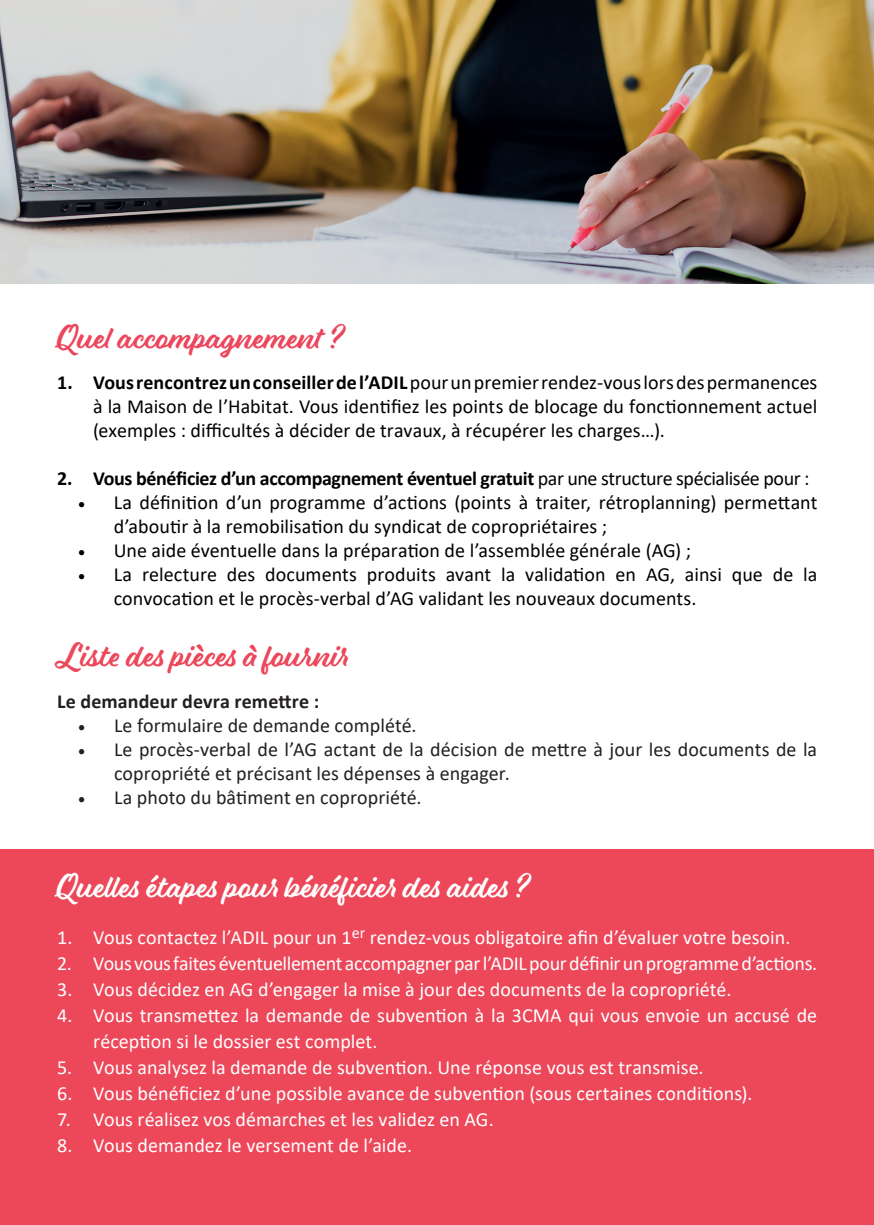
<style>
.page{position:relative;width:874px;height:1225px;background:#fff}
.page>*{position:absolute;margin:0;border:0;box-sizing:border-box;transform-origin:0 0}
.t1{font:32px "Eds Market Main Script";color:#fff}
.t2{font:32px "Eds Market Main Script";color:#ec475a}
.t3{font:32px "Eds Market Main Script";color:#ec465c}
.t4{font:20px/26px "Calibri";color:#fff}
.t5{font:20px/24px "Calibri";letter-spacing:.005em;color:#000001}
.t6{font:20px/24px "Calibri";letter-spacing:.005em;color:#231f20}
.t7{font:700 20px "Calibri";letter-spacing:-.02em;color:#000001}
.t8{font:700 20px "Calibri";letter-spacing:.005em;color:#231f20}
.s1{font-weight:700}
.s2{font-weight:400}
.s3{font-family:"Minion Pro"}
</style>
<div class="page">
<div style="left:0;top:849px;width:873px;height:376px;background:#ec485a"></div>
<img style="left:0;top:0;width:873px;height:283px">
<h1 class="t3" style="left:57px;top:318px;width:291px">Quel accompagnement ?</h1>
<p class="t5" style="left:93px;top:369px;width:725px;text-align:justify;text-indent:-36px"><span class="s1">1. Vous rencontrez un conseiller de l’ADIL</span> pour un premier rendez-vous lors des permanences à la Maison de l’Habitat. Vous identifiez les points de blocage du fonctionnement actuel (exemples : difficultés à décider de travaux, à récupérer les charges…).</p>
<p class="t7" style="left:57px;top:464px;width:753px">2. Vous bénéficiez d’un accompagnement éventuel gratuit <span class="s2">par une structure spécialisée pour :</span></p>
<p class="t5" style="left:114px;top:489px;width:704px;text-indent:-36px"><span class="s3">•</span> La définition d’un programme d’actions (points à traiter, rétroplanning) permettant d’aboutir à la remobilisation du syndicat de copropriétaires ;</p>
<p class="t5" style="left:78px;top:537px;width:614px"><span class="s3">•</span> Une aide éventuelle dans la préparation de l’assemblée générale (AG) ;</p>
<p class="t5" style="left:114px;top:561px;width:704px;text-indent:-36px"><span class="s3">•</span> La relecture des documents produits avant la validation en AG, ainsi que de la convocation et le procès-verbal d’AG validant les nouveaux documents.</p>
<h1 class="t2" style="left:57px;top:636px;width:293px">Liste des pièces à fournir</h1>
<p class="t8" style="left:57px;top:687px;width:263px">Le demandeur devra remettre :</p>
<p class="t6" style="left:78px;top:713px;width:340px"><span class="s3">•</span> Le formulaire de demande complété.</p>
<p class="t6" style="left:114px;top:737px;width:704px;text-indent:-36px"><span class="s3">•</span> Le procès-verbal de l’AG actant de la décision de mettre à jour les documents de la copropriété et précisant les dépenses à engager.</p>
<p class="t6" style="left:78px;top:785px;width:345px"><span class="s3">•</span> La photo du bâtiment en copropriété.</p>
<h1 class="t1" style="left:57px;top:867px;width:476px">Quelles étapes pour bénéficier des aides ?</h1>
<p class="t4" style="left:57px;top:923px;width:734px">1. Vous contactez l’ADIL pour un 1<sup>er</sup> rendez-vous obligatoire afin d’évaluer votre besoin.</p>
<p class="t4" style="left:57px;top:949px;width:761px">2. Vous vous faites éventuellement accompagner par l’ADIL pour définir un programme d’actions.</p>
<p class="t4" style="left:57px;top:975px;width:675px">3. Vous décidez en AG d’engager la mise à jour des documents de la copropriété.</p>
<p class="t4" style="left:93px;top:1001px;width:725px;text-indent:-36px">4. Vous transmettez la demande de subvention à la 3CMA qui vous envoie un accusé de réception si le dossier est complet.</p>
<p class="t4" style="left:57px;top:1053px;width:647px">5. Vous analysez la demande de subvention. Une réponse vous est transmise.</p>
<p class="t4" style="left:57px;top:1079px;width:696px">6. Vous bénéficiez d’une possible avance de subvention (sous certaines conditions).</p>
<p class="t4" style="left:57px;top:1105px;width:437px">7. Vous réalisez vos démarches et les validez en AG.</p>
<p class="t4" style="left:57px;top:1131px;width:356px">8. Vous demandez le versement de l’aide.</p>
</div>
